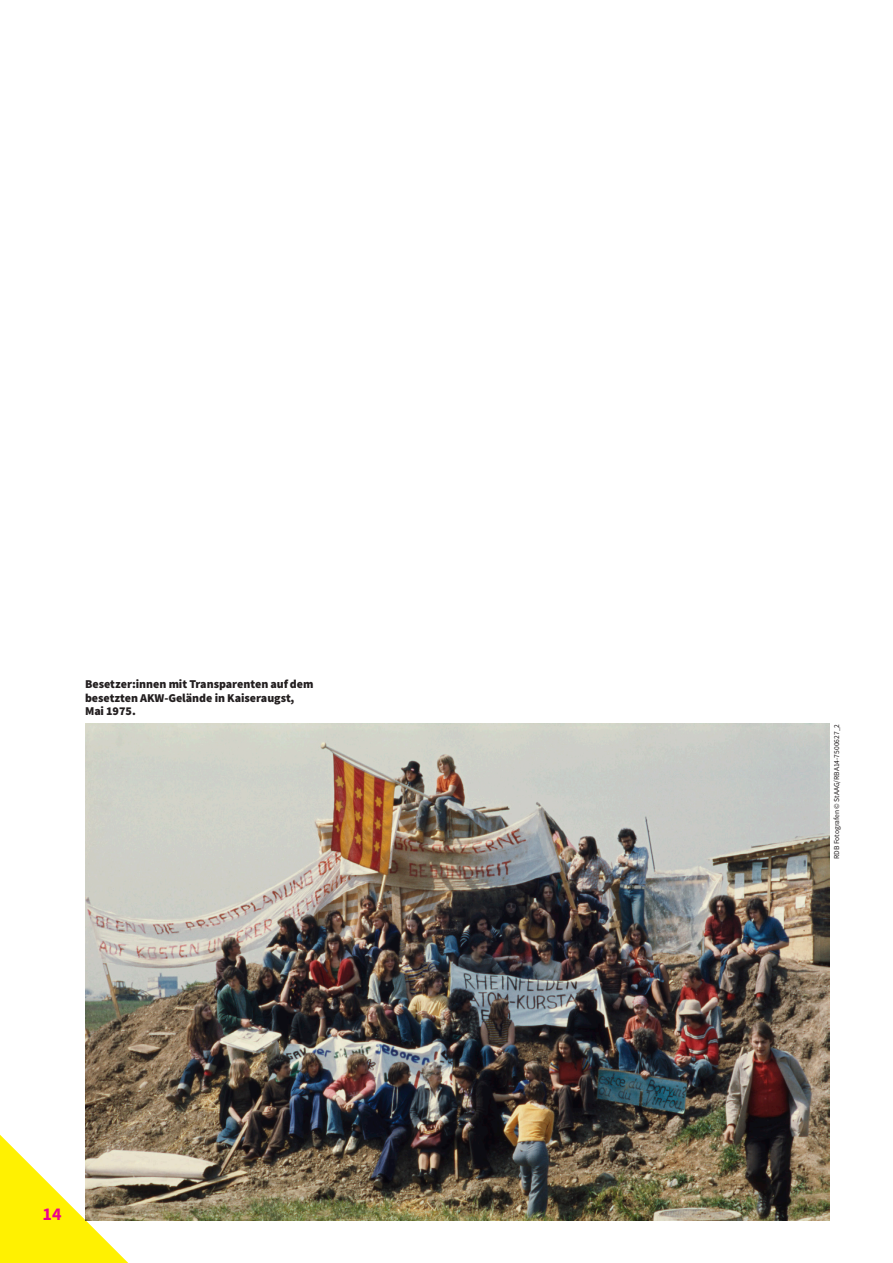
<style>
.page{position:relative;width:893px;height:1263px;background:#fff}
.page>*{position:absolute;margin:0;border:0;box-sizing:border-box;transform-origin:0 0}
.t1{font:18px "Source Sans Variable";color:#ed028c}
.Bildlegende{font:12px/13.5px "Source Sans Variable";letter-spacing:.05em;color:#231f20}
.Autor{font:7.5px "Source Sans Variable";letter-spacing:.02em;color:#231f20}
</style>
<div class="page">
<svg style="left:0;top:1135px;width:156px;height:128px"></svg>
<img style="left:85px;top:724px;width:744px;height:496px">
<p class="Bildlegende" style="left:85px;top:678px;width:229px">Besetzer:innen mit Transparenten auf dem besetzten AKW-Gelände in Kaiseraugst,<br>Mai 1975.</p>
<h1 class="t1" style="left:43px;top:1203px;width:20px">14</h1>
<p class="Autor" style="left:832px;top:859px;width:136px;rotate:-90deg">RDB Fotografen © StAAG/RBA14-7500627_2</p>
</div>
